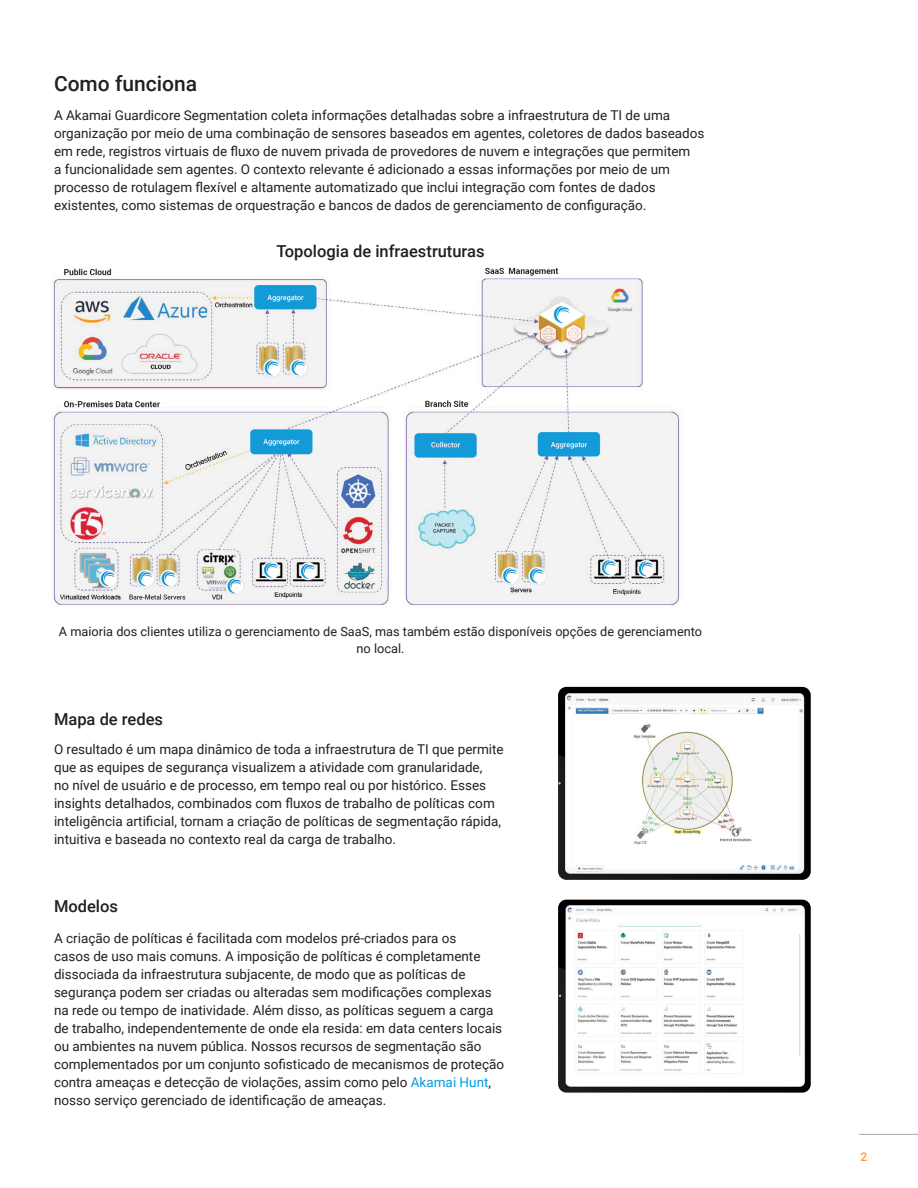
<style>
.page{position:relative;width:918px;height:1188px;background:#fff}
.page>*{position:absolute;margin:0;border:0;box-sizing:border-box;transform-origin:0 0}
.Intro_Paragraph{font:500 21px "Roboto";color:#231f20}
.Intro_Paragraph-2{font:500 16.5px "Roboto";color:#231f20}
.Intro_Paragraph-3{font:13.5px/18px "Roboto";color:#231f20}
.Intro_Paragraph-4{font:12.75px/16.5px "Roboto";color:#231f20;text-align:center}
.t1{font:500 12px "Roboto";color:#f93}
.s1{color:#009cde}
</style>
<div class="page">
<hr style="left:859px;top:1134px;width:59px;height:1px;background:#a8a8aa">
<img style="left:52px;top:267px;width:630px;height:339px">
<img style="left:558px;top:687px;width:253px;height:193px">
<img style="left:558px;top:900px;width:253px;height:193px">
<p class="Intro_Paragraph" style="left:54px;top:69px;width:145px">Como funciona</p>
<p class="Intro_Paragraph-3" style="left:54px;top:106px;width:652px">A Akamai Guardicore Segmentation coleta informações detalhadas sobre a infraestrutura de TI de uma organização por meio de uma combinação de sensores baseados em agentes, coletores de dados baseados em rede, registros virtuais de fluxo de nuvem privada de provedores de nuvem e integrações que permitem<br>a funcionalidade sem agentes. O contexto relevante é adicionado a essas informações por meio de um processo de rotulagem flexível e altamente automatizado que inclui integração com fontes de dados existentes, como sistemas de orquestração e bancos de dados de gerenciamento de configuração.</p>
<h2 class="Intro_Paragraph-2" style="left:277px;top:239px;width:210px">Topologia de infraestruturas</h2>
<p class="Intro_Paragraph-4" style="left:59px;top:623px;width:645px">A maioria dos clientes utiliza o gerenciamento de SaaS, mas também estão disponíveis opções de gerenciamento no local.</p>
<p class="Intro_Paragraph-2" style="left:54px;top:708px;width:111px">Mapa de redes</p>
<p class="Intro_Paragraph-3" style="left:54px;top:739px;width:451px">O resultado é um mapa dinâmico de toda a infraestrutura de TI que permite que as equipes de segurança visualizem a atividade com granularidade,<br>no nível de usuário e de processo, em tempo real ou por histórico. Esses insights detalhados, combinados com fluxos de trabalho de políticas com inteligência artificial, tornam a criação de políticas de segmentação rápida, intuitiva e baseada no contexto real da carga de trabalho.</p>
<h2 class="Intro_Paragraph-2" style="left:54px;top:894px;width:66px">Modelos</h2>
<p class="Intro_Paragraph-3" style="left:54px;top:929px;width:452px">A criação de políticas é facilitada com modelos pré-criados para os<br>casos de uso mais comuns. A imposição de políticas é completamente dissociada da infraestrutura subjacente, de modo que as políticas de segurança podem ser criadas ou alteradas sem modificações complexas na rede ou tempo de inatividade. Além disso, as políticas seguem a carga de trabalho, independentemente de onde ela resida: em data centers locais ou ambientes na nuvem pública. Nossos recursos de segmentação são complementados por um conjunto sofisticado de mecanismos de proteção contra ameaças e detecção de violações, assim como pelo <span class="s1">Akamai Hunt</span>, nosso serviço gerenciado de identificação de ameaças.</p>
<p class="t1" style="left:860px;top:1148px;width:8px">2</p>
</div>
